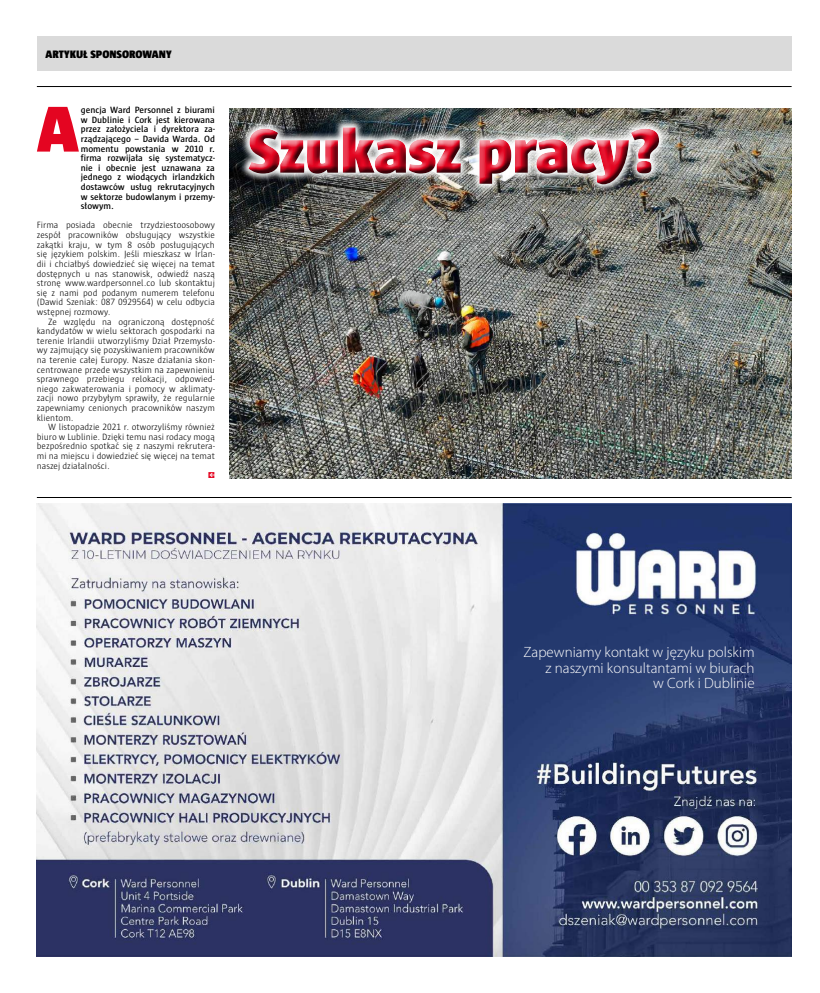
<style>
.page{position:relative;width:820px;height:993px;background:#fff}
.page>*{position:absolute;margin:0;border:0;box-sizing:border-box;transform-origin:0 0}
.t1{font:900 66.2px "Sun";color:#e40521}
.t2{font:900 64px "Sun";letter-spacing:-.005em;color:#e40521}
.t3{font:300 14.9px/15.4px "Myriad Pro";color:#fff;text-align:right}
.t4{font:900 11px "Sun";color:#000}
.t5{font:300 9.3px/9.6px "Sun";color:#000;text-align:justify}
.t6{font:600 9.3px/9.6px "Sun";color:#000;text-align:justify}
</style>
<div class="page">
<hr style="left:37px;top:86px;width:754px;height:1px;background:#000">
<div style="left:37px;top:37px;width:754px;height:34px;background:#dadada"></div>
<hr style="left:37px;top:497px;width:754px;height:1px;background:#000">
<img style="left:37px;top:503px;width:754px;height:452px">
<img style="left:229px;top:108px;width:562px;height:370px">
<svg style="left:239px;top:118px;width:428px;height:75px;background:#555652"></svg>
<div style="left:241px;top:120px;width:421px;height:68px;background:#fff;opacity:.75"></div>
<div style="left:243px;top:123px;width:423px;height:68px;background:#000;opacity:.75"></div>
<p class="t4" style="left:45px;top:48px;width:128px">ARTYKUŁ SPONSOROWANY</p>
<h1 class="t1" style="left:37px;top:91px;width:43px">A</h1>
<p class="t6" style="left:81px;top:105px;width:136px">gencja Ward Personnel z biurami w Dublinie i Cork jest kierowana przez założyciela i dyrektora za&shy;rządzającego – Davida Warda. Od momentu powstania w 2010 r. firma rozwijała się systematycz&shy;nie i obecnie jest uznawana za jednego z wiodących irlandzkich dostawców usług rekrutacyjnych w sektorze budowlanym i przemy&shy;słowym.</p>
<p class="t5" style="left:37px;top:220px;width:179px">Firma posiada obecnie trzydziestoosobowy zespół pracowników obsługujący wszystkie zakątki kraju, w tym 8 osób posługujących się językiem polskim. Jeśli mieszkasz w Irlan&shy;dii i chciałbyś dowiedzieć się więcej na temat dostępnych u nas stanowisk, odwiedź naszą stronę www.wardpersonnel.co lub skontaktuj się z nami pod podanym numerem telefonu (Dawid Szeniak: 087 0929564) w celu odbycia wstępnej rozmowy.</p>
<p class="t5" style="left:37px;top:316px;width:179px;text-indent:11px">Ze względu na ograniczoną dostępność kandydatów w wielu sektorach gospodarki na terenie Irlandii utworzyliśmy Dział Przemysło&shy;wy zajmujący się pozyskiwaniem pracowników na terenie całej Europy. Nasze działania skon&shy;centrowane przede wszystkim na zapewnieniu sprawnego przebiegu relokacji, odpowied&shy;niego zakwaterowania i pomocy w aklimaty&shy;zacji nowo przybyłym sprawiły, że regularnie zapewniamy cenionych pracowników naszym klientom.</p>
<p class="t5" style="left:37px;top:422px;width:179px;text-indent:11px">W listopadzie 2021 r. otworzyliśmy również biuro w Lublinie. Dzięki temu nasi rodacy mogą bezpośrednio spotkać się z naszymi rekrutera&shy;mi na miejscu i dowiedzieć się więcej na temat naszej działalności.</p>
<h2 class="t2" style="left:248px;top:114px;width:414px">Szukasz pracy?</h2>
<h3 class="t3" style="left:523px;top:645px;width:232px">Zapewniamy kontakt w języku polskim z naszymi konsultantami w biurach<br>w Cork i Dublinie</h3>
</div>
